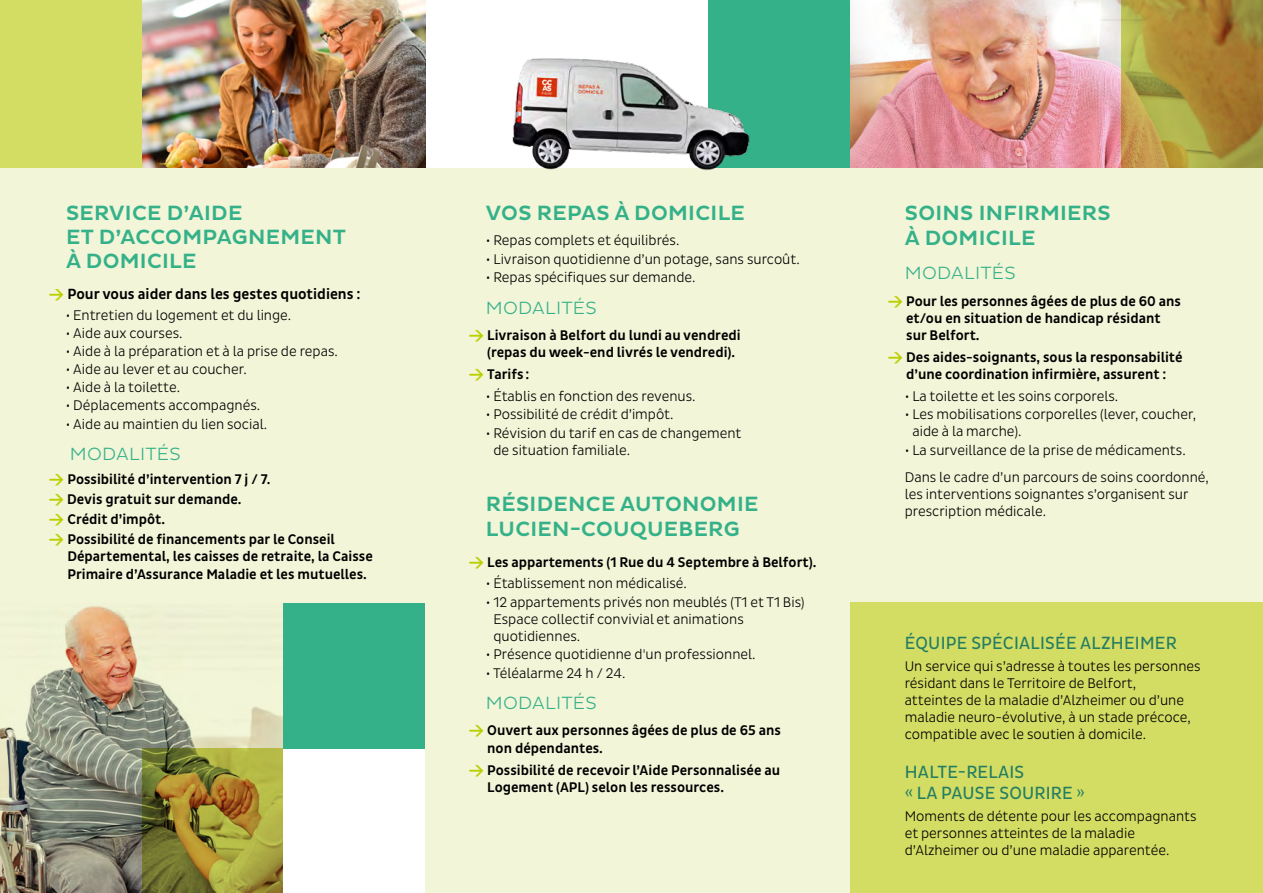
<style>
.page{position:relative;width:1263px;height:893px;background:#fff}
.page>*{position:absolute;margin:0;border:0;box-sizing:border-box;transform-origin:0 0}
.t1{font:500 21px/24px "Pluto Sans";letter-spacing:.015em;color:#35b18a}
.t2{font:18px/21.6px "Pluto Sans Cond";letter-spacing:.015em;color:#257d61}
.t3{font:300 18px "Pluto Sans";letter-spacing:.015em;color:#35b18a}
.t4{font:500 15px "Pluto Sans Cond";color:#000}
.t5{font:300 14.25px/17.1px "Pluto Sans Cond";color:#000}
.t6{font:500 14.25px/17.1px "Pluto Sans Cond";color:#000}
.t7{font:300 14.25px "Pluto Sans Cond";color:#000;scale:.96 1}
.s1{font-family:"DIN";font-weight:700;color:#bbcf00}
.s2{font-family:"DIN";font-weight:700;font-size:15px;color:#bbcf00}
</style>
<div class="page">
<div style="left:0;top:168px;width:851px;height:725px;background:#f2f5d7"></div>
<div style="left:851px;top:168px;width:412px;height:725px;background:#f2f5d7"></div>
<div style="left:850px;top:603px;width:413px;height:290px;background:#d3dd64"></div>
<img style="left:0;top:606px;width:283px;height:287px">
<div style="left:708px;top:0;width:142px;height:168px;background:#35b18a"></div>
<svg style="left:142px;top:748px;width:141px;height:145px;background:#938a34"></svg>
<img style="left:512px;top:58px;width:238px;height:113px">
<img style="left:142px;top:0;width:283px;height:168px">
<img style="left:850px;top:0;width:271px;height:168px">
<svg style="left:1121px;top:0;width:142px;height:168px;background:#ab8f3b"></svg>
<div style="left:283px;top:748px;width:142px;height:145px;background:#fff"></div>
<div style="left:283px;top:603px;width:142px;height:145px;background:#35b18a"></div>
<div style="left:0;top:0;width:142px;height:168px;background:#d3dd64"></div>
<h1 class="t1" style="left:66px;top:201px;width:281px">SERVICE D’AIDE<br>ET D’ACCOMPAGNEMENT<br>À DOMICILE</h1>
<p class="t4" style="left:49px;top:285px;width:313px"><span class="s1">&gt;</span> Pour vous aider dans les gestes quotidiens :</p>
<p class="t7" style="left:66px;top:307px;width:236px">• Entretien du logement et du linge.</p>
<p class="t7" style="left:66px;top:325px;width:123px">• Aide aux courses.</p>
<p class="t7" style="left:66px;top:343px;width:285px">• Aide à la préparation et à la prise de repas.</p>
<p class="t7" style="left:66px;top:361px;width:190px">• Aide au lever et au coucher.</p>
<p class="t7" style="left:66px;top:379px;width:120px">• Aide à la toilette.</p>
<p class="t7" style="left:66px;top:397px;width:204px">• Déplacements accompagnés.</p>
<p class="t7" style="left:66px;top:416px;width:211px">• Aide au maintien du lien social.</p>
<p class="t3" style="left:70px;top:443px;width:112px">MODALITÉS</p>
<p class="t6" style="left:49px;top:469px;width:288px;line-height:20.1px"><span class="s2">&gt;</span> Possibilité d’intervention 7 j / 7.<br><span class="s2">&gt;</span> Devis gratuit sur demande.<br><span class="s2">&gt;</span> Crédit d’impôt.<br><span class="s2">&gt;</span> Possibilité de financements par le Conseil</p>
<p class="t6" style="left:67px;top:548px;width:307px">Départemental, les caisses de retraite, la Caisse<br>Primaire d’Assurance Maladie et les mutuelles.</p>
<h1 class="t1" style="left:486px;top:201px;width:261px">VOS REPAS À DOMICILE</h1>
<p class="t5" style="left:486px;top:232px;width:195px">• Repas complets et équilibrés.</p>
<p class="t5" style="left:486px;top:251px;width:315px">• Livraison quotidienne d’un potage, sans surcoût.</p>
<p class="t5" style="left:486px;top:269px;width:211px">• Repas spécifiques sur demande.</p>
<p class="t3" style="left:486px;top:297px;width:112px">MODALITÉS</p>
<p class="t6" style="left:487px;top:327px;width:255px;text-indent:-18px"><span class="s2">&gt;</span> Livraison à Belfort du lundi au vendredi (repas du week-end livrés le vendredi).</p>
<p class="t6" style="left:469px;top:366px;width:62px"><span class="s2">&gt;</span> Tarifs :</p>
<p class="t5" style="left:486px;top:388px;width:211px">• Établis en fonction des revenus.</p>
<p class="t5" style="left:486px;top:406px;width:189px">• Possibilité de crédit d’impôt.</p>
<p class="t5" style="left:493px;top:424px;width:250px;text-indent:-8px">• Révision du tarif en cas de changement de situation familiale.</p>
<h1 class="t1" style="left:486px;top:492px;width:274px;line-height:25.2px">RÉSIDENCE AUTONOMIE<br>LUCIEN-COUQUEBERG</h1>
<p class="t6" style="left:469px;top:554px;width:349px"><span class="s2">&gt;</span> Les appartements (1 Rue du 4 Septembre à Belfort).</p>
<p class="t5" style="left:486px;top:575px;width:203px">• Établissement non médicalisé.</p>
<p class="t5" style="left:493px;top:593px;width:313px;text-indent:-8px">• 12 appartements privés non meublés (T1 et T1 Bis)<br>Espace collectif convivial et animations quotidiennes.</p>
<p class="t5" style="left:486px;top:646px;width:271px">• Présence quotidienne d'un professionnel.</p>
<p class="t5" style="left:486px;top:664px;width:141px">• Téléalarme 24 h / 24.</p>
<p class="t3" style="left:486px;top:693px;width:112px">MODALITÉS</p>
<p class="t6" style="left:487px;top:722px;width:295px;text-indent:-18px"><span class="s2">&gt;</span> Ouvert aux personnes âgées de plus de 65 ans non dépendantes.</p>
<p class="t6" style="left:487px;top:762px;width:294px;text-indent:-18px"><span class="s2">&gt;</span> Possibilité de recevoir l’Aide Personnalisée au<br>Logement (APL) selon les ressources.</p>
<h1 class="t1" style="left:905px;top:201px;width:207px;line-height:25.2px">SOINS INFIRMIERS<br>À DOMICILE</h1>
<p class="t3" style="left:905px;top:263px;width:112px">MODALITÉS</p>
<p class="t6" style="left:906px;top:293px;width:276px;text-indent:-18px"><span class="s2">&gt;</span> Pour les personnes âgées de plus de 60 ans et/ou en situation de handicap résidant sur Belfort.</p>
<p class="t6" style="left:888px;top:349px;width:296px;text-align:center"><span class="s2">&gt;</span> Des aides-soignants, sous la responsabilité d’une coordination infirmière, assurent :</p>
<p class="t5" style="left:905px;top:388px;width:215px">• La toilette et les soins corporels.</p>
<p class="t5" style="left:912px;top:406px;width:285px;text-indent:-8px">• Les mobilisations corporelles (lever, coucher, aide à la marche).</p>
<p class="t5" style="left:905px;top:437px;width:306px;line-height:26.8px">• La surveillance de la prise de médicaments.<br>Dans le cadre d’un parcours de soins coordonné,</p>
<p class="t5" style="left:905px;top:485px;width:285px">les interventions soignantes s’organisent sur prescription médicale.</p>
<p class="t2" style="left:905px;top:633px;width:273px">ÉQUIPE SPÉCIALISÉE ALZHEIMER</p>
<p class="t5" style="left:905px;top:657px;width:298px">Un service qui s’adresse à toutes les personnes résidant dans le Territoire de Belfort,<br>atteintes de la maladie d’Alzheimer ou d’une maladie neuro-évolutive, à un stade précoce, compatible avec le soutien à domicile.</p>
<p class="t2" style="left:905px;top:761px;width:182px">HALTE-RELAIS<br>« LA PAUSE SOURIRE »</p>
<p class="t5" style="left:905px;top:807px;width:293px">Moments de détente pour les accompagnants et personnes atteintes de la maladie d’Alzheimer ou d’une maladie apparentée.</p>
</div>
